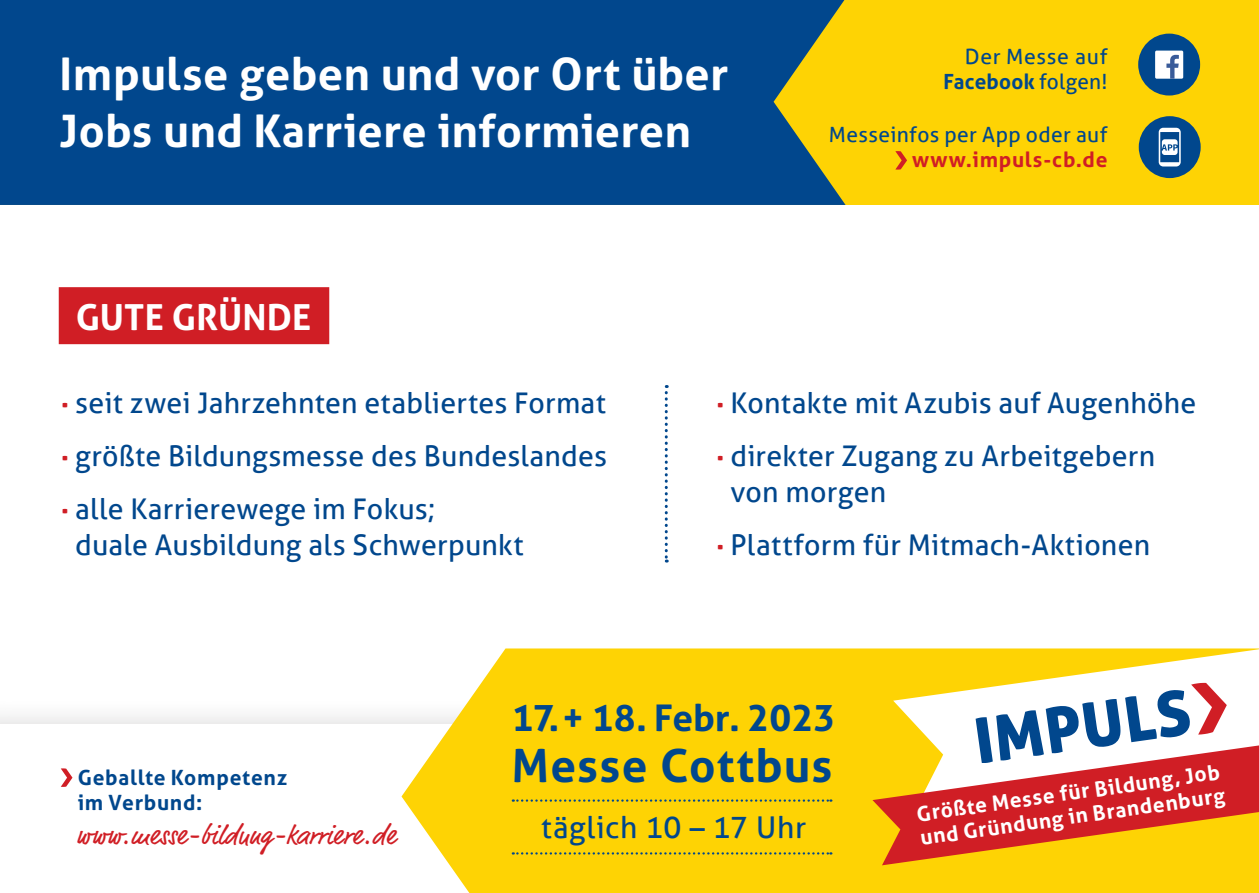
<style>
.page{position:relative;width:1259px;height:893px;background:#fff}
.page>*{position:absolute;margin:0;border:0;box-sizing:border-box;transform-origin:0 0}
.t1{font:700 45.9px "Aller";letter-spacing:.025em;color:#01478d}
.t2{font:700 45px "Aller";letter-spacing:.005em;color:#fff}
.t3{font:700 36.9px "Aller";color:#01478d}
.t4{font:700 36px "Aller";letter-spacing:.005em;color:#fff}
.t5{font:30px "Aller";letter-spacing:.02em;color:#01478d}
.t6{font:28.5px/53.1px "Aller";letter-spacing:.005em;color:#01478d}
.t7{font:27px "Market Pro";letter-spacing:.015em;color:#d01e25}
.t8{font:700 21px/24px "Aller";color:#fff}
.t9{font:21px "Aller";letter-spacing:.02em;color:#01478d}
.t10{font:700 21px/25.2px "Aller";letter-spacing:.035em;color:#01478d}
.t11{font:700 21px "Aller";letter-spacing:.04em;color:#d01e25}
.t12{font:700 21px "Aller";letter-spacing:.01em;color:#01478d}
.s1{font-weight:400}
.s2{font-weight:700;color:#d01e25}
</style>
<div class="page">
<div style="left:0;top:0;width:1259px;height:205px;background:#fed304"></div>
<svg style="left:895px;top:151px;width:12px;height:19px"></svg>
<div style="left:0;top:696px;width:1259px;height:197px;background:#231f20;opacity:.2"></div>
<div style="left:0;top:725px;width:1259px;height:168px;background:#fff"></div>
<div style="left:0;top:0;width:845px;height:205px;background:#01478d"></div>
<svg style="left:401px;top:648px;width:858px;height:245px;fill:#fed304"></svg>
<svg style="left:513px;top:799px;width:318px;height:3px"></svg>
<svg style="left:513px;top:852px;width:318px;height:2px"></svg>
<svg style="left:893px;top:649px;width:366px;height:96px;fill:#fed304"></svg>
<svg style="left:872px;top:745px;width:387px;height:120px;fill:#d01e25"></svg>
<svg style="left:975px;top:683px;width:251px;height:80px"></svg>
<div style="left:1138px;top:34px;width:62px;height:62px;background:#01478d;border-radius:50%"></div>
<div style="left:1155px;top:51px;width:28px;height:28px;background:#fff;border-radius:2px"></div>
<svg style="left:1166px;top:55px;width:12px;height:24px"></svg>
<div style="left:1138px;top:116px;width:62px;height:62px;background:#01478d;border-radius:50%"></div>
<svg style="left:1158px;top:128px;width:22px;height:38px"></svg>
<svg style="left:61px;top:768px;width:11px;height:19px"></svg>
<svg style="left:665px;top:385px;width:3px;height:178px"></svg>
<div style="left:59px;top:287px;width:270px;height:57px;background:#d01e25"></div>
<h2 class="t2" style="left:60px;top:45px;width:670px">Impulse geben und vor Ort über</h2>
<h2 class="t2" style="left:60px;top:102px;width:633px">Jobs und Karriere informieren</h2>
<p class="t4" style="left:76px;top:295px;width:237px">GUTE GRÜNDE</p>
<p class="t9" style="left:964px;top:44px;width:144px">Der Messe auf</p>
<p class="t12" style="left:943px;top:68px;width:165px">Facebook <span class="s1">folgen!</span></p>
<p class="t9" style="left:829px;top:122px;width:280px">Messeinfos per App oder auf</p>
<p class="t11" style="left:912px;top:147px;width:197px">www.impuls-cb.de</p>
<p class="t6" style="left:61px;top:377px;width:548px;text-align:justify"><span class="s2">·</span> seit zwei Jahrzehnten etabliertes Format <span class="s2">·</span> größte Bildungsmesse des Bundeslandes <span class="s2">·</span> alle Karrierewege im Fokus;</p>
<p class="t6" style="left:75px;top:519px;width:450px">duale Ausbildung als Schwerpunkt</p>
<p class="t6" style="left:716px;top:377px;width:482px"><span class="s2">·</span> Kontakte mit Azubis auf Augenhöhe <span class="s2">·</span> direkter Zugang zu Arbeitgebern</p>
<p class="t6" style="left:716px;top:466px;width:436px;text-indent:15px">von morgen<br><span class="s2">·</span> Plattform für Mitmach-Aktionen</p>
<p class="t10" style="left:78px;top:764px;width:211px">Geballte Kompetenz im Verbund:</p>
<p class="t7" style="left:76px;top:817px;width:320px">www.messe-bildung-karriere.de</p>
<p class="t3" style="left:512px;top:694px;width:326px">17. + 18. Febr. 2023</p>
<h1 class="t1" style="left:512px;top:736px;width:322px">Messe Cottbus</h1>
<p class="t5" style="left:541px;top:809px;width:266px">täglich 10 – 17 Uhr</p>
<p class="t8" style="left:915px;top:802px;width:309px;rotate:-8deg">Größte Messe für Bildung, Job und Gründung in Brandenburg</p>
</div>
